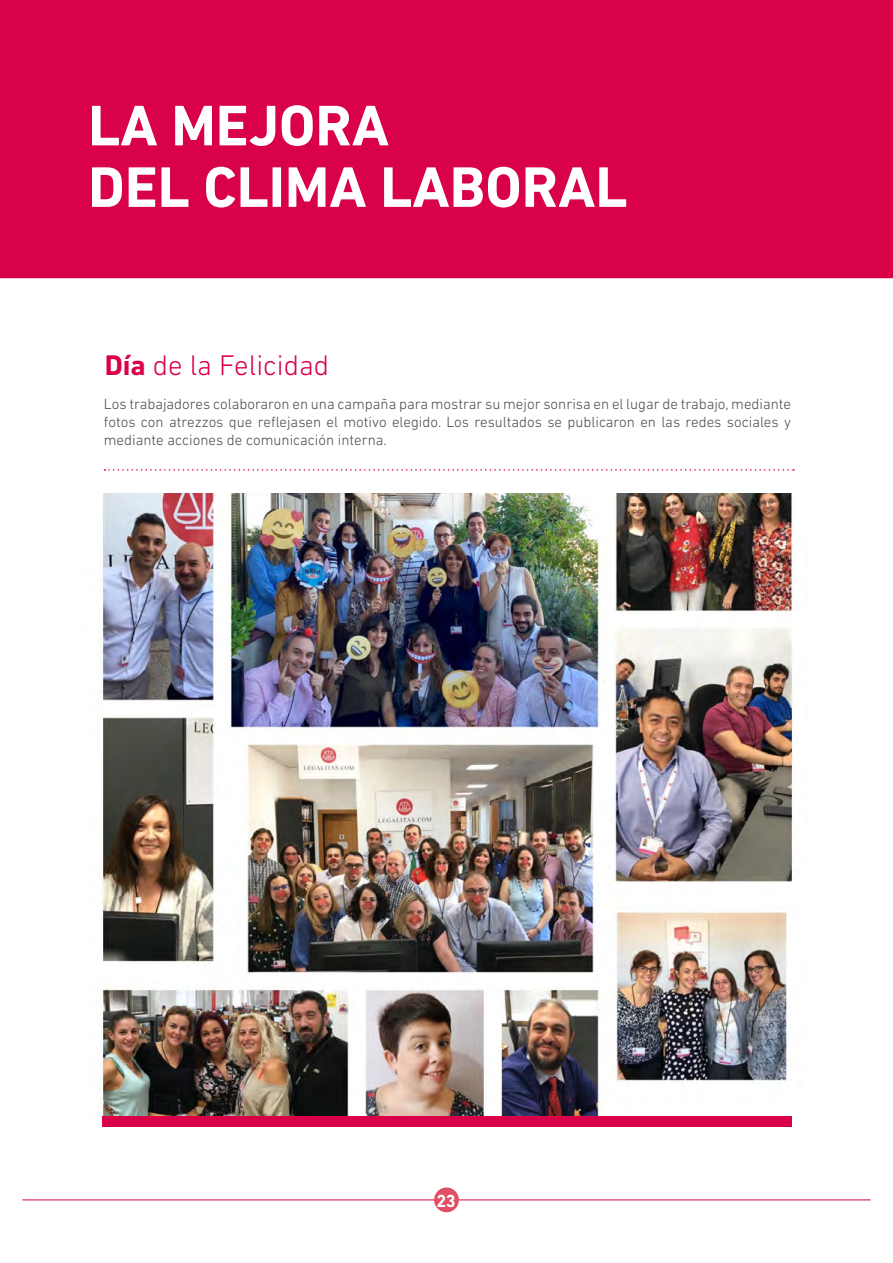
<style>
.page{position:relative;width:893px;height:1263px;background:#fff}
.page>*{position:absolute;margin:0;border:0;box-sizing:border-box;transform-origin:0 0}
.t1{font:700 58.2px/61.5px "DIN Next LT Pro";color:#fff}
.t2{font:300 28.95px "DIN Next LT Pro";color:#d90148}
.t3{font:700 17.85px "DIN Next LT Pro";color:#fff}
.t4{font:300 15px/18px "DIN Next LT Pro";color:#4a4a49;text-align:justify}
.s1{font-weight:700}
</style>
<div class="page">
<div style="left:0;top:0;width:893px;height:278px;background:#d90148"></div>
<img style="left:99px;top:493px;width:698px;height:634px">
<div style="left:102px;top:1116px;width:689px;height:11px;background:#d90148"></div>
<svg style="left:104px;top:469px;width:690px;height:2px"></svg>
<hr style="left:22px;top:1200px;width:849px;height:1px;background:#d90148">
<div style="left:436px;top:1190px;width:21px;height:20px;background:#e14f64;border-radius:50%"></div>
<div style="left:434px;top:1187px;width:25px;height:25px;border:4px solid #e14f64;border-radius:50%"></div>
<h1 class="t1" style="left:88px;top:95px;width:541px">LA MEJORA<br>DEL CLIMA LABORAL</h1>
<h2 class="t2" style="left:105px;top:348px;width:226px"><span class="s1">Día</span> de la Felicidad</h2>
<p class="t4" style="left:104px;top:395px;width:689px">Los trabajadores colaboraron en una campaña para mostrar su mejor sonrisa en el lugar de trabajo, mediante fotos con atrezzos que reflejasen el motivo elegido. Los resultados se publicaron en las redes sociales y mediante acciones de comunicación interna.</p>
<p class="t3" style="left:437px;top:1190px;width:21px">23</p>
</div>
